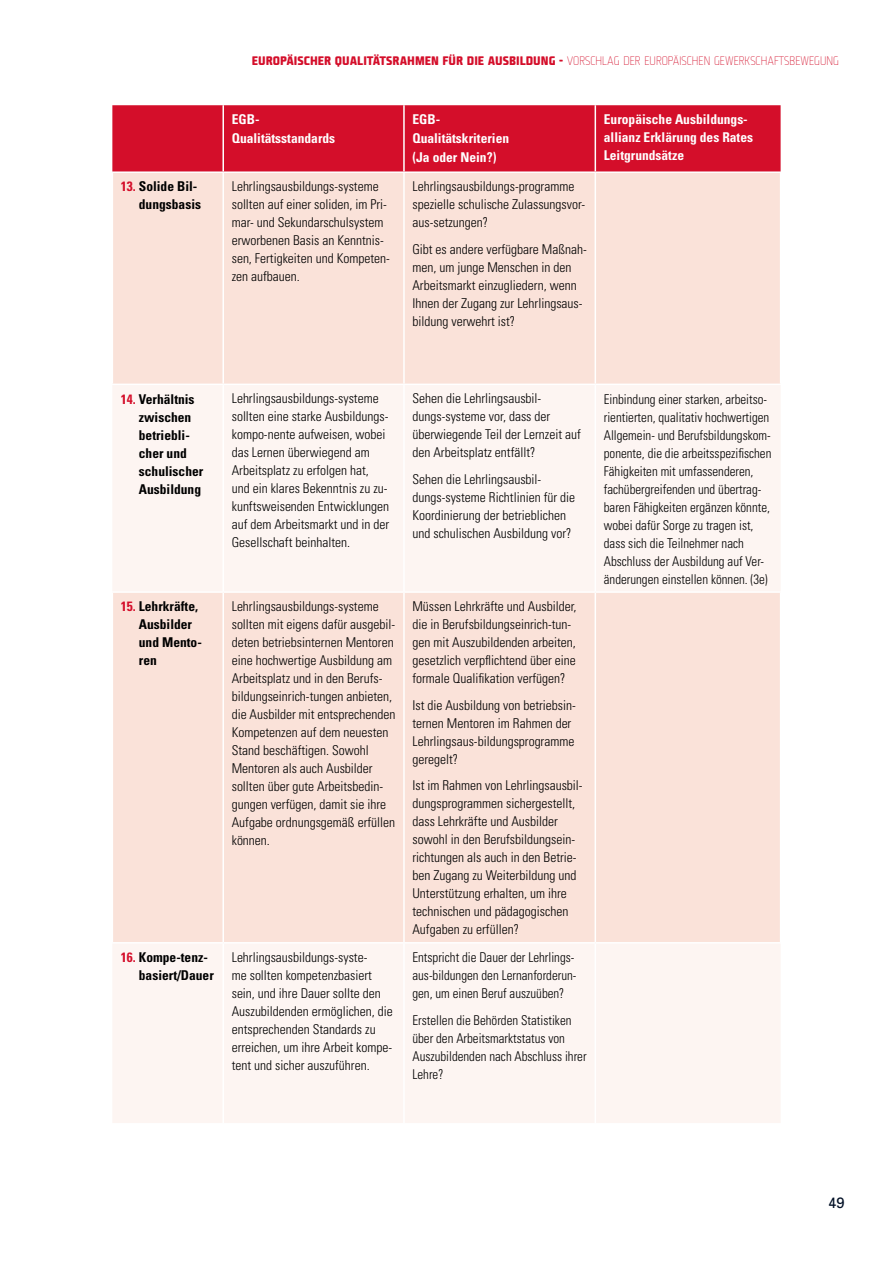
<style>
.page{position:relative;width:893px;height:1263px;background:#fff}
.page>*{position:absolute;margin:0;border:0;box-sizing:border-box;transform-origin:0 0}
.t1{font:15px "Univers";color:#000f25}
.t2{font:300 condensed 13.5px/18px "Univers";color:#000}
.t3{font:300 condensed 13.5px/18px "Univers";color:#000;scale:.96 1}
.t4{font:700 condensed 13.5px/18px "Univers";color:#000}
.t5{font:700 condensed 13.5px/19px "Univers";color:#fff}
.t6{font:12px "Fishmonger";color:#d40e2a}
.s1{font-family:"Fishmonger MB"}
.s2{color:#d40e2a}
</style>
<div class="page">
<div style="left:112px;top:105px;width:669px;height:66px;background:#d40e2a"></div>
<div style="left:113px;top:173px;width:667px;height:211px;background:#fae2d9"></div>
<svg style="left:113px;top:385px;width:667px;height:738px;fill:#fdf5f2"></svg>
<hr style="left:222px;top:385px;width:2px;height:206px;background:#fff">
<hr style="left:403px;top:385px;width:2px;height:206px;background:#fff">
<hr style="left:595px;top:385px;width:1px;height:206px;background:#fff">
<hr style="left:222px;top:943px;width:2px;height:180px;background:#fff">
<hr style="left:403px;top:943px;width:2px;height:180px;background:#fff">
<hr style="left:595px;top:943px;width:1px;height:180px;background:#fff">
<hr style="left:222px;top:105px;width:2px;height:66px;background:#fff">
<hr style="left:403px;top:105px;width:2px;height:66px;background:#fff">
<hr style="left:595px;top:105px;width:1px;height:66px;background:#fff">
<hr style="left:222px;top:173px;width:2px;height:211px;background:#fff">
<hr style="left:403px;top:173px;width:2px;height:211px;background:#fff">
<hr style="left:595px;top:173px;width:1px;height:211px;background:#fff">
<hr style="left:112px;top:591px;width:111px;height:2px;background:#fff">
<hr style="left:112px;top:942px;width:111px;height:1px;background:#fff">
<hr style="left:223px;top:591px;width:181px;height:2px;background:#fff">
<hr style="left:222px;top:593px;width:2px;height:349px;background:#fff">
<hr style="left:223px;top:942px;width:181px;height:1px;background:#fff">
<hr style="left:404px;top:591px;width:191px;height:2px;background:#fff">
<hr style="left:403px;top:593px;width:2px;height:349px;background:#fff">
<hr style="left:404px;top:942px;width:191px;height:1px;background:#fff">
<hr style="left:595px;top:591px;width:186px;height:2px;background:#fff">
<hr style="left:595px;top:593px;width:1px;height:349px;background:#fff">
<hr style="left:595px;top:942px;width:186px;height:1px;background:#fff">
<p class="t6" style="left:252px;top:54px;width:589px"><span class="s1">EUROPÄISCHER QUALITÄTSRAHMEN FÜR DIE AUSBILDUNG -</span> VORSCHLAG DER EUROPÄISCHEN GEWERKSCHAFTSBEWEGUNG</p>
<p class="t5" style="left:232px;top:110px;width:105px">EGB-<br>Qualitätsstandards</p>
<p class="t5" style="left:412px;top:110px;width:98px">EGB-<br>Qualitätskriterien (Ja oder Nein?)</p>
<p class="t5" style="left:604px;top:110px;width:151px;line-height:18px">Europäische Ausbildungs&shy;allianz Erklärung des Rates<br>Leitgrundsätze</p>
<p class="t4" style="left:121px;top:177px;width:82px;text-align:right"><span class="s2">13.</span> Solide Bil&shy;dungsbasis</p>
<p class="t2" style="left:232px;top:177px;width:160px">Lehrlingsausbildungs-systeme sollten auf einer soliden, im Pri&shy;mar- und Sekundarschulsystem erworbenen Basis an Kenntnis&shy;sen, Fertigkeiten und Kompeten&shy;zen aufbauen.</p>
<p class="t2" style="left:412px;top:177px;width:174px">Lehrlingsausbildungs-programme spezielle schulische Zulassungsvor&shy;aus-setzungen?</p>
<p class="t2" style="left:412px;top:240px;width:176px">Gibt es andere verfügbare Maßnah&shy;men, um junge Menschen in den<br>Arbeitsmarkt einzugliedern, wenn<br>Ihnen der Zugang zur Lehrlingsaus&shy;bildung verwehrt ist?</p>
<p class="t4" style="left:139px;top:389px;width:66px;text-indent:-18px"><span class="s2">14.</span> Verhältnis zwischen betriebli&shy;cher und schulischer<br>Ausbildung</p>
<p class="t2" style="left:232px;top:389px;width:159px">Lehrlingsausbildungs-systeme sollten eine starke Ausbildungs&shy;kompo-nente aufweisen, wobei das Lernen überwiegend am<br>Arbeitsplatz zu erfolgen hat, und ein klares Bekenntnis zu zu&shy;kunftsweisenden Entwicklungen auf dem Arbeitsmarkt und in der<br>Gesellschaft beinhalten.</p>
<p class="t2" style="left:412px;top:389px;width:170px">Sehen die Lehrlingsausbil&shy;dungs-systeme vor, dass der überwiegende Teil der Lernzeit auf den Arbeitsplatz entfällt?</p>
<p class="t2" style="left:412px;top:470px;width:164px">Sehen die Lehrlingsausbil&shy;dungs-systeme Richtlinien für die<br>Koordinierung der betrieblichen und schulischen Ausbildung vor?</p>
<p class="t4" style="left:139px;top:597px;width:64px;text-indent:-18px"><span class="s2">15.</span> Lehrkräfte,<br>Ausbilder und Mento&shy;ren</p>
<p class="t2" style="left:232px;top:597px;width:165px">Lehrlingsausbildungs-systeme sollten mit eigens dafür ausgebil&shy;deten betriebsinternen Mentoren eine hochwertige Ausbildung am<br>Arbeitsplatz und in den Berufs&shy;bildungseinrich-tungen anbieten, die Ausbilder mit entsprechenden<br>Kompetenzen auf dem neuesten<br>Stand beschäftigen. Sowohl<br>Mentoren als auch Ausbilder sollten über gute Arbeitsbedin&shy;gungen verfügen, damit sie ihre<br>Aufgabe ordnungsgemäß erfüllen können.</p>
<p class="t2" style="left:412px;top:597px;width:165px">Müssen Lehrkräfte und Ausbilder, die in Berufsbildungseinrich-tun&shy;gen mit Auszubildenden arbeiten, gesetzlich verpflichtend über eine formale Qualifikation verfügen?</p>
<p class="t2" style="left:412px;top:696px;width:165px">Ist die Ausbildung von betriebsin&shy;ternen Mentoren im Rahmen der<br>Lehrlingsaus-bildungsprogramme geregelt?</p>
<p class="t2" style="left:412px;top:776px;width:172px">Ist im Rahmen von Lehrlingsausbil&shy;dungsprogrammen sichergestellt, dass Lehrkräfte und Ausbilder sowohl in den Berufsbildungsein&shy;richtungen als auch in den Betrie&shy;ben Zugang zu Weiterbildung und<br>Unterstützung erhalten, um ihre technischen und pädagogischen<br>Aufgaben zu erfüllen?</p>
<p class="t4" style="left:139px;top:948px;width:76px;text-indent:-18px"><span class="s2">16.</span> Kompe-tenz&shy;basiert/Dauer</p>
<p class="t2" style="left:232px;top:948px;width:163px">Lehrlingsausbildungs-syste-<br>me sollten kompetenzbasiert sein, und ihre Dauer sollte den<br>Auszubildenden ermöglichen, die entsprechenden Standards zu erreichen, um ihre Arbeit kompe&shy;tent und sicher auszuführen.</p>
<p class="t3" style="left:412px;top:948px;width:172px">Entspricht die Dauer der Lehrlings&shy;aus-bildungen den Lernanforderun&shy;gen, um einen Beruf auszuüben?</p>
<p class="t3" style="left:412px;top:1010px;width:183px">Erstellen die Behörden Statistiken über den Arbeitsmarktstatus von<br>Auszubildenden nach Abschluss ihrer<br>Lehre?</p>
<p class="t3" style="left:604px;top:390px;width:176px">Einbindung einer starken, arbeitso&shy;rientierten, qualitativ hochwertigen Allgemein- und Berufsbildungskom&shy;ponente, die die arbeitsspezifischen Fähigkeiten mit umfassenderen, fachübergreifenden und übertrag&shy;baren Fähigkeiten ergänzen könnte, wobei dafür Sorge zu tragen ist, dass sich die Teilnehmer nach Abschluss der Ausbildung auf Ver&shy;änderungen einstellen können. (3e)</p>
<p class="t1" style="left:828px;top:1194px;width:18px">49</p>
</div>
